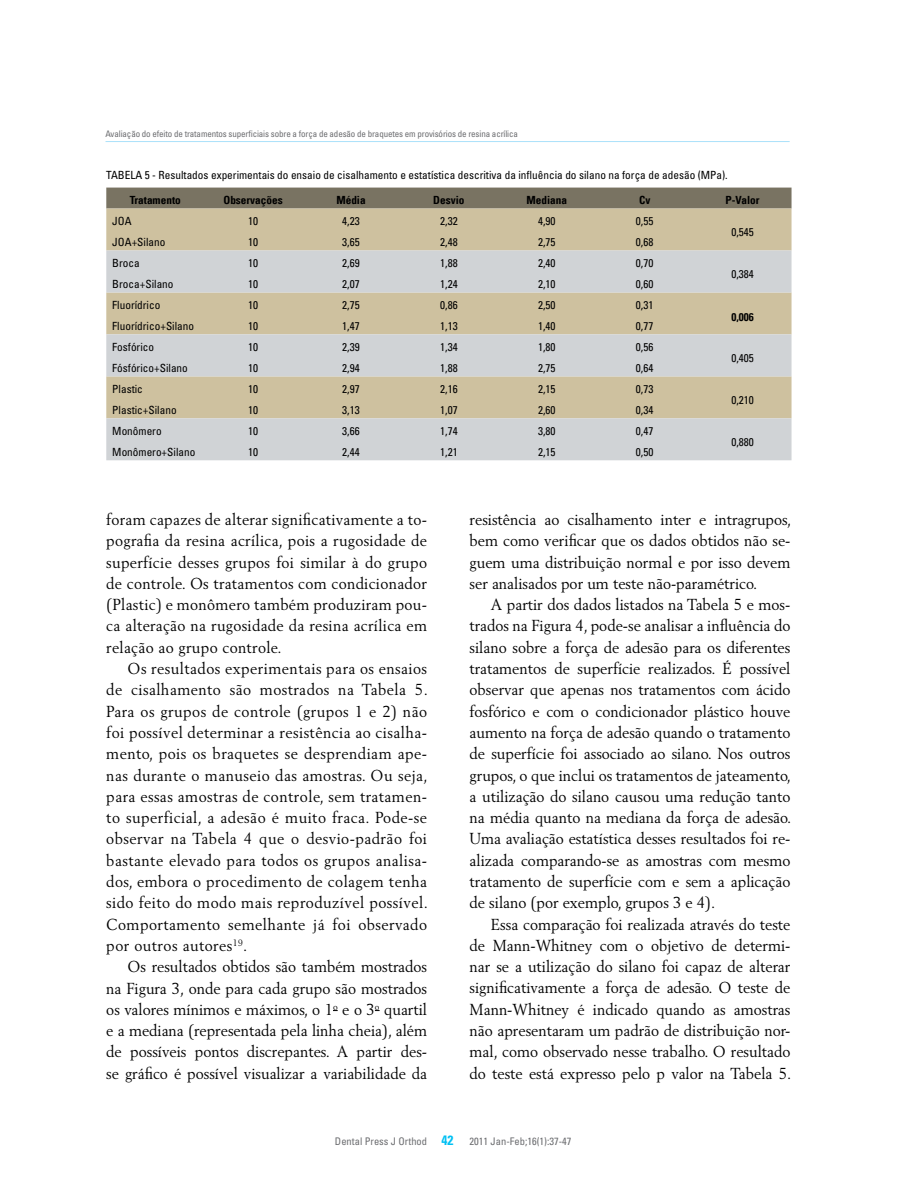
<style>
.page{position:relative;width:918px;height:1188px;background:#fff}
.page>*{position:absolute;margin:0;border:0;box-sizing:border-box;transform-origin:0 0}
.t1{font:15.75px/21.3px "Berling";color:#000;text-align:justify;scale:.95 1}
.t2{font:condensed 11.25px "Univers";color:#000}
.t3{font:700 condensed 11.25px "Univers";color:#000}
.t4{font:condensed 10.5px "Univers";color:#6d6e71}
.t5{font:condensed 9px "Univers";letter-spacing:-.015em;color:#6d6e71}
.s1{font-weight:700;font-size:13.5px;color:#00c0f3}
</style>
<div class="page">
<hr style="left:106px;top:141px;width:684px;height:1px;background:#abe1fa">
<div style="left:106px;top:188px;width:686px;height:21px;background:#797362"></div>
<div style="left:106px;top:209px;width:686px;height:42px;background:#cec19f"></div>
<svg style="left:106px;top:251px;width:686px;height:209px;background:#cfccc0"></svg>
<p class="t5" style="left:106px;top:128px;width:414px">Avaliação do efeito de tratamentos superficiais sobre a força de adesão de braquetes em provisórios de resina acrílica</p>
<p class="t2" style="left:106px;top:168px;width:623px">tabela 5 - Resultados experimentais do ensaio de cisalhamento e estatística descritiva da influência do silano na força de adesão (MPa).</p>
<p class="t3" style="left:130px;top:194px;width:53px">Tratamento</p>
<p class="t3" style="left:223px;top:194px;width:61px">Observações</p>
<p class="t3" style="left:336px;top:194px;width:31px">Média</p>
<p class="t3" style="left:433px;top:194px;width:33px">Desvio</p>
<p class="t3" style="left:527px;top:194px;width:42px">Mediana</p>
<p class="t3" style="left:639px;top:194px;width:13px">Cv</p>
<p class="t3" style="left:726px;top:194px;width:35px">P-Valor</p>
<p class="t2" style="left:112px;top:214px;width:21px">JOA</p>
<p class="t2" style="left:248px;top:214px;width:11px">10</p>
<p class="t2" style="left:342px;top:214px;width:19px">4,23</p>
<p class="t2" style="left:440px;top:214px;width:19px">2,32</p>
<p class="t2" style="left:538px;top:214px;width:19px">4,90</p>
<p class="t2" style="left:636px;top:214px;width:19px">0,55</p>
<p class="t2" style="left:731px;top:225px;width:24px">0,545</p>
<p class="t2" style="left:112px;top:235px;width:55px">JOA+Silano</p>
<p class="t2" style="left:248px;top:235px;width:11px">10</p>
<p class="t2" style="left:342px;top:235px;width:19px">3,65</p>
<p class="t2" style="left:440px;top:235px;width:19px">2,48</p>
<p class="t2" style="left:538px;top:235px;width:19px">2,75</p>
<p class="t2" style="left:636px;top:235px;width:19px">0,68</p>
<p class="t2" style="left:112px;top:256px;width:29px">Broca</p>
<p class="t2" style="left:248px;top:256px;width:11px">10</p>
<p class="t2" style="left:342px;top:256px;width:19px">2,69</p>
<p class="t2" style="left:440px;top:256px;width:19px">1,88</p>
<p class="t2" style="left:538px;top:256px;width:19px">2,40</p>
<p class="t2" style="left:636px;top:256px;width:19px">0,70</p>
<p class="t2" style="left:731px;top:267px;width:24px">0,384</p>
<p class="t2" style="left:112px;top:277px;width:63px">Broca+Silano</p>
<p class="t2" style="left:248px;top:277px;width:11px">10</p>
<p class="t2" style="left:342px;top:277px;width:19px">2,07</p>
<p class="t2" style="left:440px;top:277px;width:19px">1,24</p>
<p class="t2" style="left:538px;top:277px;width:19px">2,10</p>
<p class="t2" style="left:636px;top:277px;width:19px">0,60</p>
<p class="t2" style="left:112px;top:298px;width:50px">Fluorídrico</p>
<p class="t2" style="left:248px;top:298px;width:11px">10</p>
<p class="t2" style="left:342px;top:298px;width:19px">2,75</p>
<p class="t2" style="left:440px;top:298px;width:19px">0,86</p>
<p class="t2" style="left:538px;top:298px;width:19px">2,50</p>
<p class="t2" style="left:636px;top:298px;width:19px">0,31</p>
<p class="t3" style="left:731px;top:310px;width:24px">0,006</p>
<p class="t2" style="left:112px;top:319px;width:83px">Fluorídrico+Silano</p>
<p class="t2" style="left:248px;top:319px;width:11px">10</p>
<p class="t2" style="left:342px;top:319px;width:19px">1,47</p>
<p class="t2" style="left:440px;top:319px;width:19px">1,13</p>
<p class="t2" style="left:538px;top:319px;width:19px">1,40</p>
<p class="t2" style="left:636px;top:319px;width:19px">0,77</p>
<p class="t2" style="left:112px;top:340px;width:43px">Fosfórico</p>
<p class="t2" style="left:248px;top:340px;width:11px">10</p>
<p class="t2" style="left:342px;top:340px;width:19px">2,39</p>
<p class="t2" style="left:440px;top:340px;width:19px">1,34</p>
<p class="t2" style="left:538px;top:340px;width:19px">1,80</p>
<p class="t2" style="left:636px;top:340px;width:19px">0,56</p>
<p class="t2" style="left:731px;top:351px;width:24px">0,405</p>
<p class="t2" style="left:112px;top:361px;width:77px">Fósfórico+Silano</p>
<p class="t2" style="left:248px;top:361px;width:11px">10</p>
<p class="t2" style="left:342px;top:361px;width:19px">2,94</p>
<p class="t2" style="left:440px;top:361px;width:19px">1,88</p>
<p class="t2" style="left:538px;top:361px;width:19px">2,75</p>
<p class="t2" style="left:636px;top:361px;width:19px">0,64</p>
<p class="t2" style="left:112px;top:382px;width:32px">Plastic</p>
<p class="t2" style="left:248px;top:382px;width:11px">10</p>
<p class="t2" style="left:342px;top:382px;width:19px">2,97</p>
<p class="t2" style="left:440px;top:382px;width:19px">2,16</p>
<p class="t2" style="left:538px;top:382px;width:19px">2,15</p>
<p class="t2" style="left:636px;top:382px;width:19px">0,73</p>
<p class="t2" style="left:731px;top:393px;width:24px">0,210</p>
<p class="t2" style="left:112px;top:403px;width:66px">Plastic+Silano</p>
<p class="t2" style="left:248px;top:403px;width:11px">10</p>
<p class="t2" style="left:342px;top:403px;width:19px">3,13</p>
<p class="t2" style="left:440px;top:403px;width:19px">1,07</p>
<p class="t2" style="left:538px;top:403px;width:19px">2,60</p>
<p class="t2" style="left:636px;top:403px;width:19px">0,34</p>
<p class="t2" style="left:112px;top:424px;width:51px">Monômero</p>
<p class="t2" style="left:248px;top:424px;width:11px">10</p>
<p class="t2" style="left:342px;top:424px;width:19px">3,66</p>
<p class="t2" style="left:440px;top:424px;width:19px">1,74</p>
<p class="t2" style="left:538px;top:424px;width:19px">3,80</p>
<p class="t2" style="left:636px;top:424px;width:19px">0,47</p>
<p class="t2" style="left:731px;top:435px;width:24px">0,880</p>
<p class="t2" style="left:112px;top:445px;width:85px">Monômero+Silano</p>
<p class="t2" style="left:248px;top:445px;width:11px">10</p>
<p class="t2" style="left:342px;top:445px;width:19px">2,44</p>
<p class="t2" style="left:440px;top:445px;width:19px">1,21</p>
<p class="t2" style="left:538px;top:445px;width:19px">2,15</p>
<p class="t2" style="left:636px;top:445px;width:19px">0,50</p>
<p class="t1" style="left:106px;top:509px;width:339px">foram capazes de alterar significativamente a to&shy;pografia da resina acrílica, pois a rugosidade de superfície desses grupos foi similar à do grupo de controle. Os tratamentos com condicionador (Plastic) e monômero também produziram pou&shy;ca alteração na rugosidade da resina acrílica em relação ao grupo controle.</p>
<p class="t1" style="left:106px;top:658px;width:340px;text-indent:21px">Os resultados experimentais para os ensaios de cisalhamento são mostrados na Tabela 5.<br>Para os grupos de controle (grupos 1 e 2) não foi possível determinar a resistência ao cisalha&shy;mento, pois os braquetes se desprendiam ape&shy;nas durante o manuseio das amostras. Ou seja, para essas amostras de controle, sem tratamen&shy;to superficial, a adesão é muito fraca. Pode-se observar na Tabela 4 que o desvio-padrão foi bastante elevado para todos os grupos analisa&shy;dos, embora o procedimento de colagem tenha sido feito do modo mais reproduzível possível.<br>Comportamento semelhante já foi observado por outros autores<sup>19</sup>.</p>
<p class="t1" style="left:106px;top:956px;width:339px;text-indent:21px">Os resultados obtidos são também mostrados na Figura 3, onde para cada grupo são mostrados os valores mínimos e máximos, o 1<sup>o</sup> e o 3<sup>o</sup> quartil e a mediana (representada pela linha cheia), além de possíveis pontos discrepantes. A partir des&shy;se gráfico é possível visualizar a variabilidade da</p>
<p class="t1" style="left:470px;top:509px;width:340px">resistência ao cisalhamento inter e intragrupos, bem como verificar que os dados obtidos não se&shy;guem uma distribuição normal e por isso devem ser analisados por um teste não-paramétrico.</p>
<p class="t1" style="left:470px;top:594px;width:340px;text-indent:21px">A partir dos dados listados na Tabela 5 e mos&shy;trados na Figura 4, pode-se analisar a influência do silano sobre a força de adesão para os diferentes tratamentos de superfície realizados. É possível observar que apenas nos tratamentos com ácido fosfórico e com o condicionador plástico houve aumento na força de adesão quando o tratamento de superfície foi associado ao silano. Nos outros grupos, o que inclui os tratamentos de jateamento, a utilização do silano causou uma redução tanto na média quanto na mediana da força de adesão.<br>Uma avaliação estatística desses resultados foi re&shy;alizada comparando-se as amostras com mesmo tratamento de superfície com e sem a aplicação de silano (por exemplo, grupos 3 e 4).</p>
<p class="t1" style="left:470px;top:913px;width:340px;text-indent:21px">Essa comparação foi realizada através do teste de Mann-Whitney com o objetivo de determi&shy;nar se a utilização do silano foi capaz de alterar significativamente a força de adesão. O teste de Mann-Whitney é indicado quando as amostras não apresentaram um padrão de distribuição nor&shy;mal, como observado nesse trabalho. O resultado do teste está expresso pelo p valor na Tabela 5.</p>
<p class="t4" style="left:335px;top:1134px;width:238px">Dental Press J Orthod <span class="s1">42</span> 2011 Jan-Feb;16(1):37-47</p>
</div>
